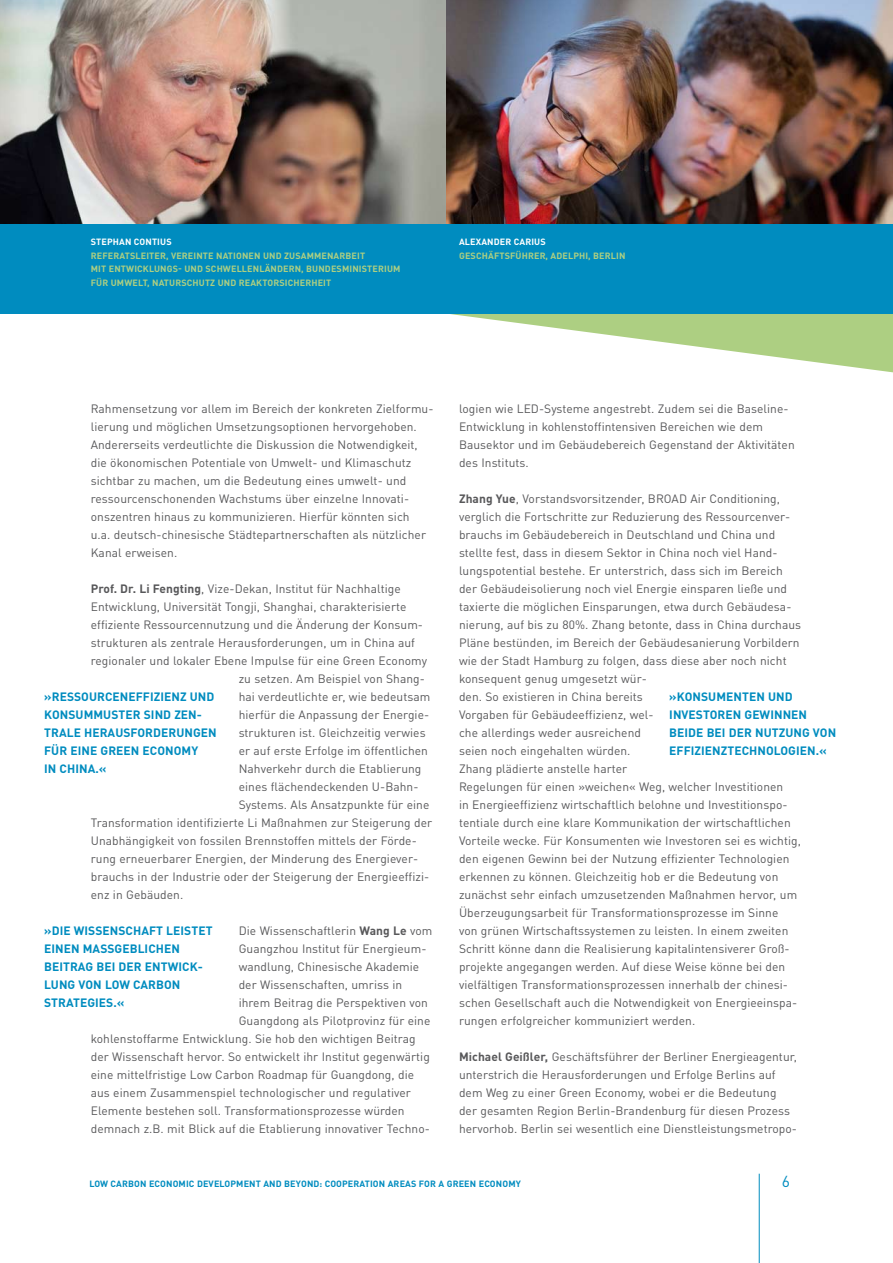
<style>
.page{position:relative;width:893px;height:1263px;background:#fff}
.page>*{position:absolute;margin:0;border:0;box-sizing:border-box;transform-origin:0 0}
.t1{font:15.75px "DIN";color:#008cbf}
.t2{font:12px/18px "DINOT";letter-spacing:.005em;color:#58585a}
.t3{font:700 12px/18px "DIN";letter-spacing:.005em;color:#008cbf}
.t4{font:700 9px/13.5px "DINOT";letter-spacing:.015em;color:#adcf82}
.t5{font:700 9px "DINOT";letter-spacing:.015em;color:#008cbf}
.t6{font:700 9px "DINOT";letter-spacing:.015em;color:#fff}
.s1{font-weight:700}
</style>
<div class="page">
<svg style="left:450px;top:314px;width:443px;height:58px"></svg>
<div style="left:0;top:0;width:893px;height:314px;background:#008cbf"></div>
<hr style="left:759px;top:1174px;width:1px;height:89px;background:#008cbf">
<img style="left:0;top:0;width:893px;height:223px">
<p class="t6" style="left:91px;top:236px;width:82px">STEPHAN CONTIUS</p>
<p class="t4" style="left:91px;top:248px;width:311px">REFERATSLEITER, VEREINTE NATIONEN UND ZUSAMMENARBEIT<br>MIT ENTWICKLUNGS- UND SCHWELLENLÄNDERN, BUNDESMINISTERIUM<br>FÜR UMWELT, NATURSCHUTZ UND REAKTORSICH ERH EIT</p>
<p class="t6" style="left:459px;top:236px;width:88px">ALEXANDER CARIUS</p>
<p class="t4" style="left:459px;top:248px;width:168px">GESCHÄFTSFÜH RER, ADELPH I, BERLIN</p>
<p class="t2" style="left:459px;top:399px;width:337px">logien wie LED-Systeme angestrebt. Zudem sei die Baseline-Entwicklung in kohlenstoffintensiven Bereichen wie dem Bausektor und im Gebäudebereich Gegenstand der Aktivitäten des Instituts.</p>
<p class="t2" style="left:459px;top:489px;width:344px"><span class="s1">ZHANG YUE</span>, Vorstandsvorsitzender, BROAD Air Conditioning, verglich die Fortschritte zur Reduzierung des Ressourcenver&shy;brauchs im Gebäudebereich in Deutschland und China und stellte fest, dass in diesem Sektor in China noch viel Hand&shy;lungspotential bestehe. Er unterstrich, dass sich im Bereich der Gebäudeisolierung noch viel Energie einsparen ließe und taxierte die möglichen Einsparungen, etwa durch Gebäudesa&shy;nierung, auf bis zu 80%. Zhang betonte, dass in China durchaus Pläne bestünden, im Bereich der Gebäudesanierung Vorbildern wie der Stadt Hamburg zu folgen, dass diese aber noch nicht konsequent genug umgesetzt wür-<br>den. So existieren in China bereits<br>Vorgaben für Gebäudeeffizienz, wel-<br>che allerdings weder ausreichend<br>seien noch eingehalten würden.<br>Zhang plädierte anstelle harter<br>Regelungen für einen »weichen« Weg, welcher Investitionen<br>in Energieeffizienz wirtschaftlich belohne und Investitionspo&shy;tentiale durch eine klare Kommunikation der wirtschaftlichen Vorteile wecke. Für Konsumenten wie Investoren sei es wichtig, den eigenen Gewinn bei der Nutzung effizienter Technologien erkennen zu können. Gleichzeitig hob er die Bedeutung von zunächst sehr einfach umzusetzenden Maßnahmen hervor, um Überzeugungsarbeit für Transformationsprozesse im Sinne<br>von grünen Wirtschaftssystemen zu leisten. In einem zweiten Schritt könne dann die Realisierung kapitalintensiverer Groß&shy;projekte angegangen werden. Auf diese Weise könne bei den vielfältigen Transformationsprozessen innerhalb der chinesi&shy;schen Gesellschaft auch die Notwendigkeit von Energieeinspa&shy;rungen erfolgreicher kommuniziert werden.</p>
<p class="t2" style="left:459px;top:1047px;width:340px"><span class="s1">MICHAEL GEIßLER,</span> Geschäftsführer der Berliner Energieagentur, unterstrich die Herausforderungen und Erfolge Berlins auf dem Weg zu einer Green Economy, wobei er die Bedeutung der gesamten Region Berlin-Brandenburg für diesen Prozess hervorhob. Berlin sei wesentlich eine Dienstleistungsmetropo-</p>
<p class="t2" style="left:91px;top:399px;width:344px">Rahmensetzung vor allem im Bereich der konkreten Zielformu&shy;lierung und möglichen Umsetzungsoptionen hervorgehoben.<br>Andererseits verdeutlichte die Diskussion die Notwendigkeit, die ökonomischen Potentiale von Umwelt- und Klimaschutz sichtbar zu machen, um die Bedeutung eines umwelt- und ressourcenschonenden Wachstums über einzelne Innovati&shy;onszentren hinaus zu kommunizieren. Hierfür könnten sich<br>u.a. deutsch-chinesische Städtepartnerschaften als nützlicher Kanal erweisen.</p>
<p class="t2" style="left:91px;top:579px;width:311px"><span class="s1">PROF. DR. LI FENGTING</span>, Vize-Dekan, Institut für Nachhaltige</p>
<p class="t2" style="left:91px;top:597px;width:317px">Entwicklung, Universität Tongji, Shanghai, charakterisierte</p>
<p class="t2" style="left:91px;top:615px;width:334px">effiziente Ressourcennutzung und die Änderung der Konsum-</p>
<p class="t2" style="left:91px;top:633px;width:326px">strukturen als zentrale Herausforderungen, um in China auf</p>
<p class="t2" style="left:91px;top:651px;width:338px">regionaler und lokaler Ebene Impulse für eine Green Economy</p>
<p class="t2" style="left:239px;top:669px;width:188px">zu setzen. Am Beispiel von Shang-</p>
<p class="t2" style="left:239px;top:687px;width:193px">hai verdeutlichte er, wie bedeutsam</p>
<p class="t2" style="left:239px;top:705px;width:192px">hierfür die Anpassung der Energie-</p>
<p class="t2" style="left:239px;top:723px;width:188px">strukturen ist. Gleichzeitig verwies</p>
<p class="t2" style="left:239px;top:741px;width:191px">er auf erste Erfolge im öffentlichen</p>
<p class="t2" style="left:239px;top:759px;width:184px">Nahverkehr durch die Etablierung</p>
<p class="t2" style="left:239px;top:777px;width:181px">eines flächendeckenden U-Bahn-</p>
<p class="t2" style="left:239px;top:795px;width:192px">Systems. Als Ansatzpunkte für eine</p>
<p class="t2" style="left:91px;top:813px;width:343px">Transformation identifizierte Li Maßnahmen zur Steigerung der</p>
<p class="t2" style="left:91px;top:831px;width:328px">Unabhängigkeit von fossilen Brennstoffen mittels der Förde-</p>
<p class="t2" style="left:91px;top:849px;width:329px">rung erneuerbarer Energien, der Minderung des Energiever-</p>
<p class="t2" style="left:91px;top:867px;width:340px">brauchs in der Industrie oder der Steigerung der Energieeffizi-</p>
<p class="t2" style="left:91px;top:885px;width:94px">enz in Gebäuden.</p>
<p class="t2" style="left:239px;top:921px;width:195px">Die Wissenschaftlerin <span class="s1">WANG LE</span> vom</p>
<p class="t2" style="left:239px;top:939px;width:189px">Guangzhou Institut für Energieum-</p>
<p class="t2" style="left:239px;top:957px;width:182px">wandlung, Chinesische Akademie</p>
<p class="t2" style="left:239px;top:975px;width:165px">der Wissenschaften, umriss in</p>
<p class="t2" style="left:239px;top:993px;width:191px">ihrem Beitrag die Perspektiven von</p>
<p class="t2" style="left:239px;top:1011px;width:193px">Guangdong als Pilotprovinz für eine</p>
<p class="t2" style="left:91px;top:1029px;width:327px">kohlenstoffarme Entwicklung. Sie hob den wichtigen Beitrag</p>
<p class="t2" style="left:91px;top:1047px;width:341px">der Wissenschaft hervor. So entwickelt ihr Institut gegenwärtig</p>
<p class="t2" style="left:91px;top:1065px;width:325px">eine mittelfristige Low Carbon Roadmap für Guangdong, die</p>
<p class="t2" style="left:91px;top:1083px;width:322px">aus einem Zusammenspiel technologischer und regulativer</p>
<p class="t2" style="left:91px;top:1101px;width:315px">Elemente bestehen soll. Transformationsprozesse würden</p>
<p class="t2" style="left:91px;top:1119px;width:341px">demnach z.B. mit Blick auf die Etablierung innovativer Techno-</p>
<p class="t3" style="left:44px;top:688px;width:174px">»RESSOURCENEFFIZIENZ UND<br>KONSUMMUSTER SIND ZEN-<br>TRALE H ERAUSFORDERUNGEN<br>FÜR EINE GREEN ECONOMY<br>IN CHINA.«</p>
<p class="t3" style="left:669px;top:687px;width:168px">»KONSUMENTEN UND<br>I NVESTOREN GEWINNEN<br>BEIDE BEI DER NUTZUNG VON<br>EFFIZIENZTECHNOLOGIEN.«</p>
<p class="t3" style="left:44px;top:921px;width:170px">»DIE WISSENSCHAFT LEISTET<br>EINEN MASSG</p>
<p class="t3" style="left:44px;top:939px;width:160px;text-indent:78px">EBLICHEN<br>BEITRAG BEI DER ENTWICK-<br>LUNG VON LOW CARBON<br>STRATE</p>
<p class="t3" style="left:87px;top:993px;width:39px">GIES.«</p>
<p class="t5" style="left:89px;top:1177px;width:433px">LOW CARBON ECONOMIC DEVELOPMENT AND BEYOND: COOPERATION AREAS FOR A GREEN ECONOMY</p>
<h1 class="t1" style="left:782px;top:1171px;width:10px">6</h1>
</div>
